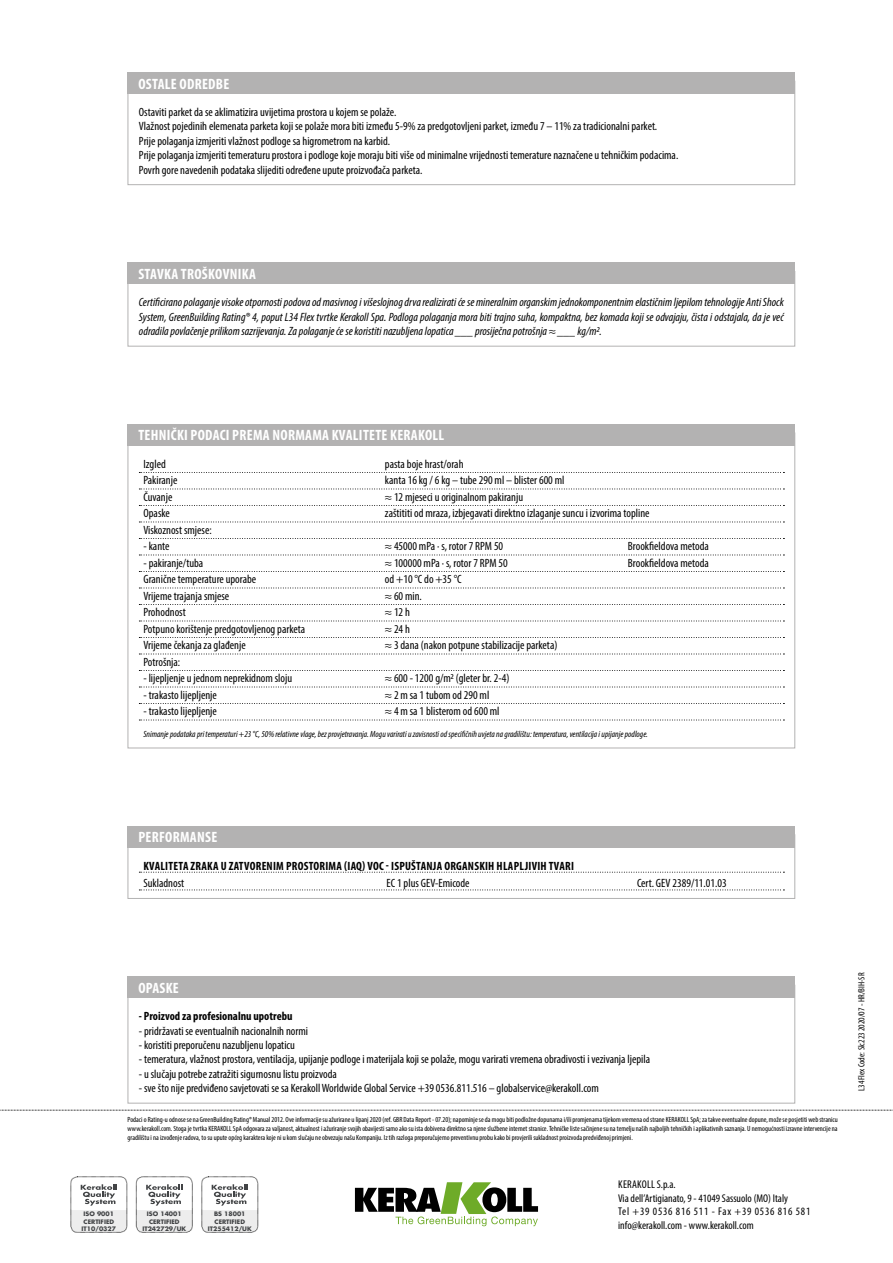
<style>
.page{position:relative;width:893px;height:1263px;background:#fff}
.page>*{position:absolute;margin:0;border:0;box-sizing:border-box;transform-origin:0 0}
.t1{font:700 condensed 15px "Myriad Pro";letter-spacing:.02em;color:#fff}
.t2{font:condensed 12px/14.4px "Myriad Pro";color:#000}
.t3{font:italic condensed 12px/14.4px "Myriad Pro";color:#000;text-align:justify}
.t4{font:700 condensed 12px "Myriad Pro";letter-spacing:.02em;color:#000}
.t5{font:700 condensed 12px "Myriad Pro";color:#000}
.t6{font:condensed 11.25px/13.5px "Myriad Pro";color:#000}
.t7{font:italic condensed 9px "Myriad Pro";color:#000}
.t8{font:condensed 9px "Myriad Pro";color:#000}
.t9{font:condensed 7.5px/9px "Myriad Pro";color:#000;text-align:justify}
.t10{font:700 6px/7.2px "Futura Std";color:#424446;text-align:center}
</style>
<div class="page">
<svg style="left:0;top:1110px;width:893px;height:1px"></svg>
<div style="left:71px;top:1176px;width:56px;height:56px;border:1px dashed #000;border-radius:7px"></div>
<svg style="left:71px;top:1184px;width:56px;height:48px"></svg>
<div style="left:136px;top:1176px;width:56px;height:56px;border:1px dashed #000;border-radius:7px"></div>
<svg style="left:136px;top:1184px;width:56px;height:48px"></svg>
<div style="left:202px;top:1176px;width:56px;height:56px;border:1px dashed #000;border-radius:7px"></div>
<svg style="left:202px;top:1184px;width:56px;height:48px"></svg>
<svg style="left:355px;top:1182px;width:183px;height:44px"></svg>
<div style="left:128px;top:271px;width:667px;height:75px;border:1px solid #b3b2b2"></div>
<div style="left:128px;top:263px;width:667px;height:21px;background:#b3b2b2"></div>
<svg style="left:139px;top:472px;width:645px;height:1px"></svg>
<svg style="left:139px;top:489px;width:645px;height:1px"></svg>
<svg style="left:139px;top:505px;width:645px;height:1px"></svg>
<svg style="left:139px;top:522px;width:645px;height:1px"></svg>
<svg style="left:139px;top:538px;width:645px;height:1px"></svg>
<svg style="left:139px;top:555px;width:645px;height:1px"></svg>
<svg style="left:139px;top:571px;width:645px;height:1px"></svg>
<svg style="left:139px;top:588px;width:645px;height:1px"></svg>
<svg style="left:139px;top:604px;width:645px;height:1px"></svg>
<svg style="left:139px;top:621px;width:645px;height:1px"></svg>
<svg style="left:139px;top:637px;width:645px;height:1px"></svg>
<svg style="left:139px;top:654px;width:645px;height:1px"></svg>
<svg style="left:139px;top:670px;width:645px;height:1px"></svg>
<svg style="left:139px;top:687px;width:645px;height:1px"></svg>
<svg style="left:139px;top:703px;width:645px;height:1px"></svg>
<svg style="left:139px;top:720px;width:645px;height:1px"></svg>
<div style="left:128px;top:424px;width:667px;height:21px;background:#b3b2b2"></div>
<div style="left:128px;top:81px;width:667px;height:104px;border:1px solid #b3b2b2"></div>
<div style="left:128px;top:72px;width:667px;height:22px;background:#b3b2b2"></div>
<div style="left:128px;top:985px;width:667px;height:118px;border:1px solid #b3b2b2"></div>
<div style="left:128px;top:976px;width:667px;height:22px;background:#b3b2b2"></div>
<svg style="left:139px;top:872px;width:645px;height:1px"></svg>
<svg style="left:139px;top:889px;width:645px;height:1px"></svg>
<div style="left:128px;top:834px;width:667px;height:65px;border:1px solid #b3b2b2"></div>
<div style="left:128px;top:826px;width:667px;height:21px;background:#b3b2b2"></div>
<p class="t1" style="left:138px;top:74px;width:93px">OSTALE ODREDBE</p>
<p class="t2" style="left:139px;top:105px;width:541px">Ostaviti parket da se aklimatizira uvijetima prostora u kojem se polaže.<br>Vlažnost pojedinih elemenata parketa koji se polaže mora biti između 5-9% za predgotovljeni parket, između 7 – 11% za tradicionalni parket.<br>Prije polaganja izmjeriti vlažnost podloge sa higrometrom na karbid.<br>Prije polaganja izmjeriti temeraturu prostora i podloge koje moraju biti više od minimalne vrijednosti temerature naznačene u tehničkim podacima.<br>Povrh gore navedenih podataka slijediti određene upute proizvođača parketa.</p>
<p class="t1" style="left:138px;top:264px;width:119px">STAVKA TROŠKOVNIKA</p>
<p class="t3" style="left:139px;top:295px;width:646px">Certificirano polaganje visoke otpornosti podova od masivnog i višeslojnog drva realizirati će se mineralnim organskim jednokomponentnim elastičnim ljepilom tehnologije Anti Shock System, GreenBuilding Rating® 4, poput L34 Flex tvrtke Kerakoll Spa. Podloga polaganja mora biti trajno suha, kompaktna, bez komada koji se odvajaju, čista i odstajala, da je već odradila povlačenje prilikom sazrijevanja. Za polaganje će se koristiti nazubljena lopatica ___ prosiječna potrošnja ≈ ___ kg/m2.</p>
<p class="t1" style="left:138px;top:426px;width:307px">TEHNIČKI PODACI PREMA NORMAMA KVALITETE KERAKOLL</p>
<p class="t2" style="left:143px;top:456px;width:24px">Izgled</p>
<p class="t2" style="left:385px;top:456px;width:80px">pasta boje hrast/orah</p>
<p class="t2" style="left:143px;top:473px;width:36px">Pakiranje</p>
<p class="t2" style="left:385px;top:473px;width:181px">kanta 16 kg / 6 kg – tube 290 ml – blister 600 ml</p>
<p class="t2" style="left:143px;top:489px;width:30px">Čuvanje</p>
<p class="t2" style="left:385px;top:489px;width:140px">≈ 12 mjeseci u originalnom pakiranju</p>
<p class="t2" style="left:143px;top:506px;width:28px">Opaske</p>
<p class="t2" style="left:385px;top:506px;width:266px">zaštititi od mraza, izbjegavati direktno izlaganje suncu i izvorima topline</p>
<p class="t2" style="left:143px;top:522px;width:70px">Viskoznost smjese:</p>
<p class="t2" style="left:143px;top:539px;width:28px">- kante</p>
<p class="t2" style="left:385px;top:539px;width:120px">≈ 45000 mPa · s, rotor 7 RPM 50</p>
<p class="t2" style="left:628px;top:539px;width:83px">Brookfieldova metoda</p>
<p class="t2" style="left:143px;top:555px;width:61px">- pakiranje/tuba</p>
<p class="t2" style="left:385px;top:555px;width:124px">≈ 100000 mPa · s, rotor 7 RPM 50</p>
<p class="t2" style="left:628px;top:555px;width:83px">Brookfieldova metoda</p>
<p class="t2" style="left:143px;top:572px;width:114px">Granične temperature uporabe</p>
<p class="t2" style="left:385px;top:572px;width:78px">od +10 °C do +35 °C</p>
<p class="t2" style="left:143px;top:588px;width:87px">Vrijeme trajanja smjese</p>
<p class="t2" style="left:385px;top:588px;width:38px">≈ 60 min.</p>
<p class="t2" style="left:143px;top:605px;width:44px">Prohodnost</p>
<p class="t2" style="left:385px;top:605px;width:27px">≈ 12 h</p>
<p class="t2" style="left:143px;top:621px;width:163px">Potpuno korištenje predgotovljenog parketa</p>
<p class="t2" style="left:385px;top:621px;width:27px">≈ 24 h</p>
<p class="t2" style="left:143px;top:638px;width:104px">Vrijeme čekanja za glađenje</p>
<p class="t2" style="left:385px;top:638px;width:174px">≈ 3 dana (nakon potpune stabilizacije parketa)</p>
<p class="t2" style="left:143px;top:654px;width:38px">Potrošnja:</p>
<p class="t2" style="left:143px;top:671px;width:150px">- lijepljenje u jednom neprekidnom sloju</p>
<p class="t2" style="left:385px;top:671px;width:126px">≈ 600 - 1200 g/m2 (gleter br. 2-4)</p>
<p class="t2" style="left:143px;top:687px;width:75px">- trakasto lijepljenje</p>
<p class="t2" style="left:385px;top:687px;width:106px">≈ 2 m sa 1 tubom od 290 ml</p>
<p class="t2" style="left:143px;top:704px;width:75px">- trakasto lijepljenje</p>
<p class="t2" style="left:385px;top:704px;width:116px">≈ 4 m sa 1 blisterom od 600 ml</p>
<p class="t7" style="left:143px;top:728px;width:506px">Snimanje podataka pri temperaturi +23 °C, 50% relativne vlage, bez provjetravanja. Mogu varirati u zavisnosti od specifičnih uvjeta na gradilištu: temperatura, ventilacija i upijanje podloge.</p>
<p class="t1" style="left:138px;top:828px;width:80px">PERFORMANSE</p>
<p class="t4" style="left:144px;top:858px;width:432px">KVALITETA ZRAKA U ZATVORENIM PROSTORIMA (IAQ) VOC - ISPUŠTANJA ORGANSKIH HLAPLJIVIH TVARI</p>
<p class="t2" style="left:143px;top:876px;width:42px">Sukladnost</p>
<p class="t2" style="left:386px;top:876px;width:85px">EC 1 plus GEV-Emicode</p>
<p class="t2" style="left:637px;top:876px;width:91px">Cert. GEV 2389/11.01.03</p>
<p class="t1" style="left:138px;top:978px;width:42px">OPASKE</p>
<p class="t5" style="left:139px;top:1009px;width:155px">- Proizvod za profesionalnu upotrebu</p>
<p class="t2" style="left:139px;top:1023px;width:171px">- pridržavati se eventualnih nacionalnih normi</p>
<p class="t2" style="left:139px;top:1037px;width:158px">- koristiti preporučenu nazubljenu lopaticu</p>
<p class="t2" style="left:139px;top:1052px;width:513px">- temeratura, vlažnost prostora, ventilacija, upijanje podloge i materijala koji se polaže, mogu varirati vremena obradivosti i vezivanja ljepila</p>
<p class="t2" style="left:139px;top:1066px;width:199px">- u slučaju potrebe zatražiti sigurnosnu listu proizvoda</p>
<p class="t2" style="left:139px;top:1081px;width:461px">- sve što nije predviđeno savjetovati se sa Kerakoll Worldwide Global Service +39 0536.811.516 – globalservice@kerakoll.com</p>
<p class="t9" style="left:128px;top:1115px;width:712px">Podaci o Rating-u odnose se na GreenBuilding Rating® Manual 2012. Ove informacije su ažurirane u lipanj 2020 (ref. GBR Data Report - 07.20); napominje se da mogu biti podložne dopunama i/ili promjenama tijekom vremena od strane KERAKOLL SpA; za takve eventualne dopune, može se posjetiti web stranicu www.kerakoll.com. Stoga je tvrtka KERAKOLL SpA odgovara za valjanost, aktualnost i ažuriranje svojih obavijesti samo ako su ista dobivena direktno sa njene službene internet stranice. Tehničke liste sačinjene su na temelju naših najboljih tehničkih i aplikativnih saznanja. U nemogućnosti izravne intervencije na gradilištu i na izvođenje radova, to su upute općeg karaktera koje ni u kom slučaju ne obvezuju našu Kompaniju. Iz tih razloga preporučujemo preventivnu probu kako bi provjerili sukladnost proizvoda predviđenoj primjeni.</p>
<p class="t10" style="left:82px;top:1210px;width:36px">ISO 9001<br>CERTIFIED<br>IT10/0327</p>
<p class="t10" style="left:142px;top:1210px;width:45px">ISO 14001<br>CERTIFIED<br>IT242729/UK</p>
<p class="t10" style="left:208px;top:1210px;width:45px">BS 18001<br>CERTIFIED<br>IT255412/UK</p>
<p class="t6" style="left:618px;top:1178px;width:194px">KERAKOLL S.p.a.<br>Via dell’Artigianato, 9 - 41049 Sassuolo (MO) Italy<br>Tel +39 0536 816 511 - Fax +39 0536 816 581 info@kerakoll.com - www.kerakoll.com</p>
<p class="t8" style="left:856px;top:1091px;width:120px;rotate:-90deg">L34 Flex Code: Slc223 2020/07 - HR/BIH-SR</p>
</div>
